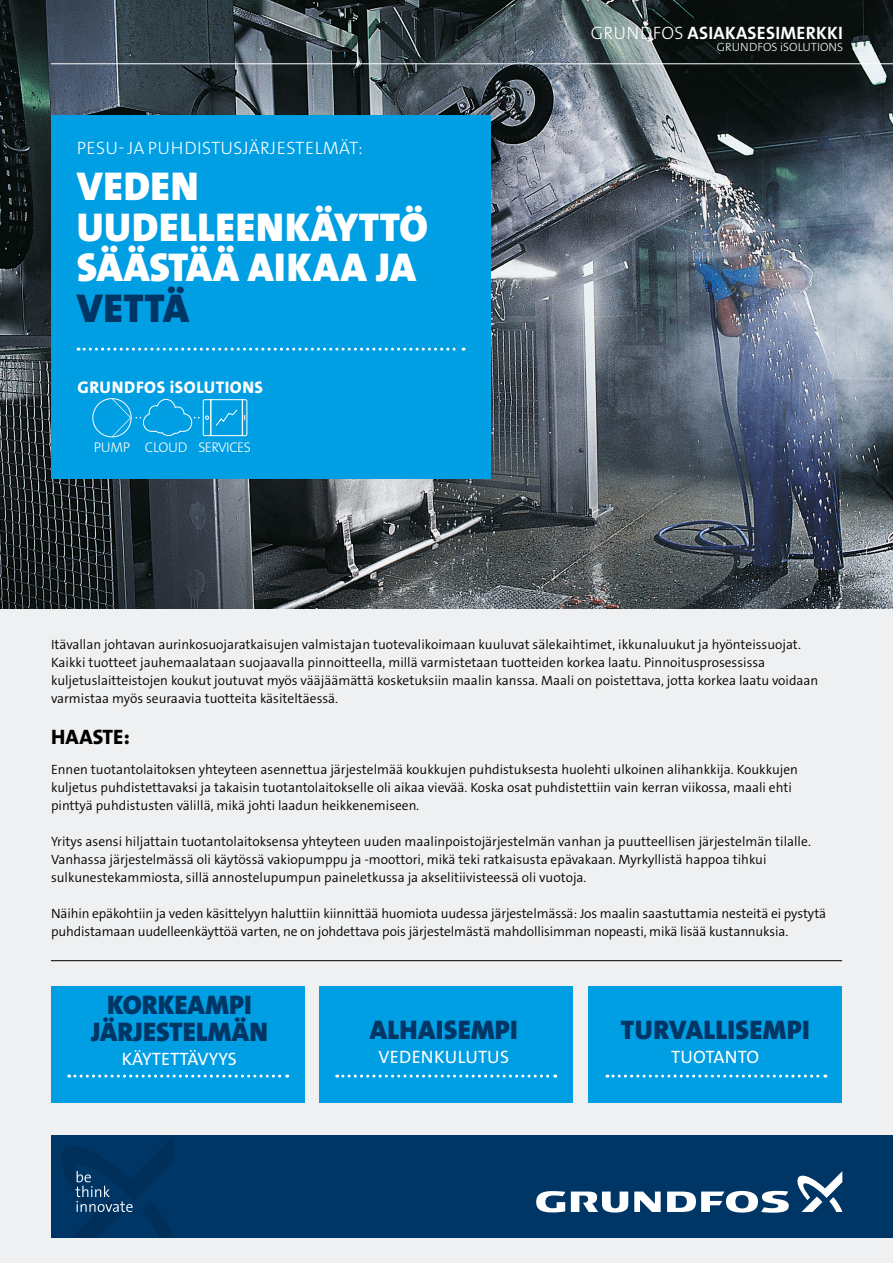
<style>
.page{position:relative;width:893px;height:1263px;background:#fff}
.page>*{position:absolute;margin:0;border:0;box-sizing:border-box;transform-origin:0 0}
.t1{font:40.5px/40.5px "Grundfos The Sans V2 OT 9 BL";letter-spacing:.015em;color:#fff}
.t2{font:40.5px "Grundfos The Sans V2 OT 9 BL";letter-spacing:.015em;color:#003665}
.t3{font:27px/27px "Grundfos The Sans V2 OT 9 BL";letter-spacing:.015em;color:#003665;text-align:center}
.t4{font:21px "Grundfos The Sans V2 OT 8 XB";color:#000}
.t5{font:18px "Grundfos The Sans V2 OT 5 R";letter-spacing:.005em;color:#fff}
.t6{font:18px "Grundfos The Sans V2 OT 3 L";letter-spacing:.025em;color:#fff}
.t7{font:18px "Grundfos The Sans V2 OT 7 B";letter-spacing:.015em;color:#fff}
.t8{font:16.95px "Grundfos The Sans V2 OT 8 XB";letter-spacing:.03em;color:#fff}
.t9{font:14.1px "Grundfos The Sans V2 OT 3 L";letter-spacing:-.04em;color:#fff}
.t10{font:13.5px/18px "Grundfos The Sans V2 OT 4 SL";color:#000}
.t11{font:12px "Grundfos The Sans V2 OT 3 L";color:#fff}
.s1{font-family:"Grundfos The Sans V2 OT 3 L"}
</style>
<div class="page">
<div style="left:0;top:579px;width:893px;height:684px;background:#eff0f1"></div>
<img style="left:0;top:0;width:893px;height:608px">
<hr style="left:51px;top:960px;width:791px;height:1px;background:#000">
<div style="left:51px;top:115px;width:439px;height:363px;background:#009ee3"></div>
<svg style="left:78px;top:348px;width:386px;height:3px"></svg>
<div style="left:51px;top:986px;width:253px;height:117px;background:#009ee3"></div>
<div style="left:319px;top:986px;width:253px;height:117px;background:#009ee3"></div>
<div style="left:589px;top:986px;width:253px;height:117px;background:#009ee3"></div>
<svg style="left:69px;top:1074px;width:219px;height:3px"></svg>
<svg style="left:337px;top:1074px;width:219px;height:3px"></svg>
<svg style="left:607px;top:1074px;width:219px;height:3px"></svg>
<hr style="left:51px;top:63px;width:842px;height:1px;background:#fff">
<div style="left:51px;top:1135px;width:842px;height:102px;background:#003665"></div>
<svg style="left:634px;top:1191px;width:27px;height:21px"></svg>
<svg style="left:571px;top:1191px;width:57px;height:21px"></svg>
<svg style="left:536px;top:1191px;width:29px;height:21px"></svg>
<svg style="left:667px;top:1191px;width:122px;height:22px"></svg>
<svg style="left:797px;top:1171px;width:45px;height:41px"></svg>
<svg style="left:61px;top:1137px;width:112px;height:100px"></svg>
<div style="left:92px;top:398px;width:39px;height:39px;border:1px solid #fff;border-radius:50%"></div>
<svg style="left:112px;top:398px;width:136px;height:39px"></svg>
<h3 class="t7" style="left:591px;top:21px;width:254px"><span class="s1">GRUNDFOS</span> ASIAKASESIMERKKI</h3>
<h3 class="t6" style="left:77px;top:136px;width:288px">PESU- JA PUHDISTUSJÄRJESTELMÄT:</h3>
<h1 class="t1" style="left:77px;top:166px;width:353px">VEDEN<br>UUDELLEENKÄYTTÖ<br>SÄÄSTÄÄ AIKAA JA</h1>
<h1 class="t2" style="left:77px;top:282px;width:114px">VETTÄ</h1>
<p class="t8" style="left:78px;top:376px;width:187px">GRUNDFOS iSOLUTIONS</p>
<p class="t9" style="left:94px;top:438px;width:159px">PUMP CLOUD SERVICES</p>
<p class="t11" style="left:717px;top:39px;width:128px">GRUNDFOS iSOLUTIONS</p>
<p class="t10" style="left:51px;top:635px;width:769px">Itävallan johtavan aurinkosuojaratkaisujen valmistajan tuotevalikoimaan kuuluvat sälekaihtimet, ikkunaluukut ja hyönteissuojat.<br>Kaikki tuotteet jauhemaalataan suojaavalla pinnoitteella, millä varmistetaan tuotteiden korkea laatu. Pinnoitusprosessissa kuljetuslaitteistojen koukut joutuvat myös vääjäämättä kosketuksiin maalin kanssa. Maali on poistettava, jotta korkea laatu voidaan varmistaa myös seuraavia tuotteita käsiteltäessä.</p>
<h3 class="t4" style="left:51px;top:723px;width:80px">HAASTE:</h3>
<p class="t10" style="left:51px;top:760px;width:748px">Ennen tuotantolaitoksen yhteyteen asennettua järjestelmää koukkujen puhdistuksesta huolehti ulkoinen alihankkija. Koukkujen kuljetus puhdistettavaksi ja takaisin tuotantolaitokselle oli aikaa vievää. Koska osat puhdistettiin vain kerran viikossa, maali ehti pinttyä puhdistusten välillä, mikä johti laadun heikkenemiseen.</p>
<p class="t10" style="left:51px;top:832px;width:761px">Yritys asensi hiljattain tuotantolaitoksensa yhteyteen uuden maalinpoistojärjestelmän vanhan ja puutteellisen järjestelmän tilalle.<br>Vanhassa järjestelmässä oli käytössä vakiopumppu ja -moottori, mikä teki ratkaisusta epävakaan. Myrkyllistä happoa tihkui sulkunestekammiosta, sillä annostelupumpun paineletkussa ja akselitiivisteessä oli vuotoja.</p>
<p class="t10" style="left:51px;top:904px;width:777px">Näihin epäkohtiin ja veden käsittelyyn haluttiin kiinnittää huomiota uudessa järjestelmässä: Jos maalin saastuttamia nesteitä ei pystytä puhdistamaan uudelleenkäyttöä varten, ne on johdettava pois järjestelmästä mahdollisimman nopeasti, mikä lisää kustannuksia.</p>
<h2 class="t3" style="left:91px;top:992px;width:178px">KORKEAMPI<br>JÄRJESTELMÄN</h2>
<h3 class="t5" style="left:122px;top:1047px;width:117px">KÄYTETTÄVYYS</h3>
<h2 class="t3" style="left:370px;top:1017px;width:149px">ALHAISEMPI</h2>
<h3 class="t5" style="left:379px;top:1046px;width:132px">VEDENKULUTUS</h3>
<h2 class="t3" style="left:621px;top:1016px;width:190px">TURVALLISEMPI</h2>
<h3 class="t5" style="left:671px;top:1045px;width:90px">TUOTANTO</h3>
</div>
